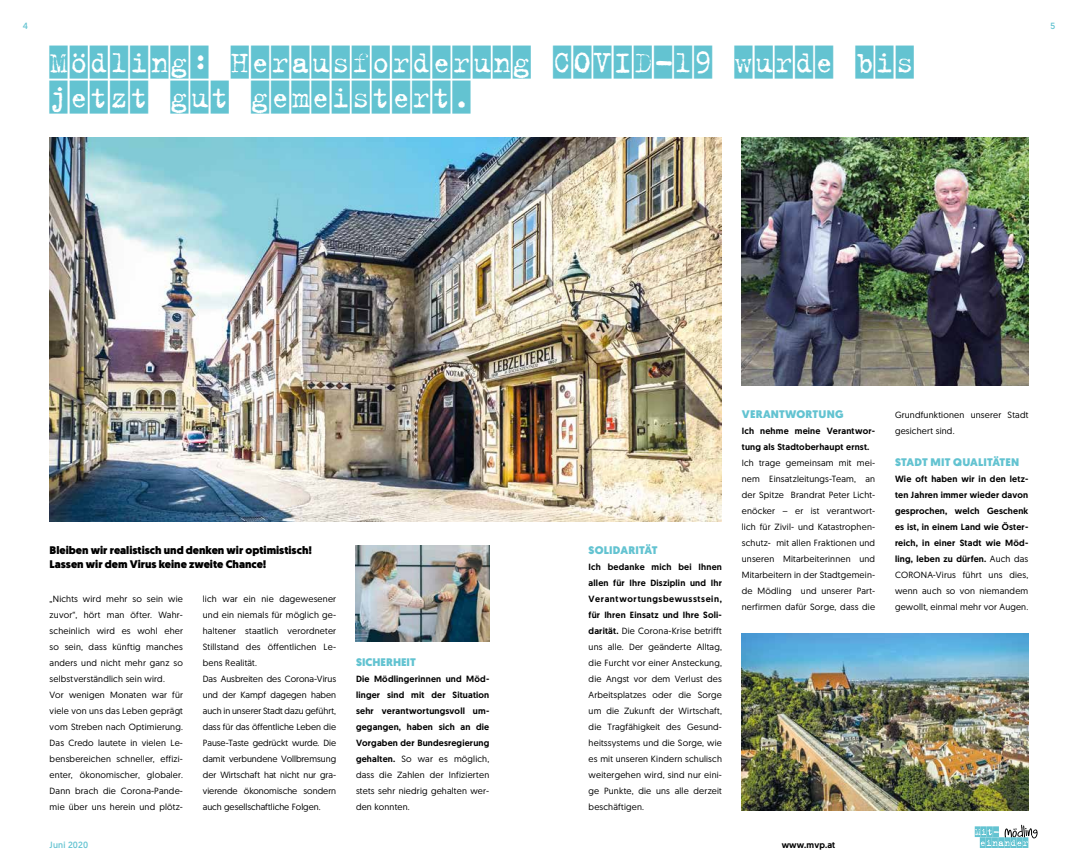
<style>
.page{position:relative;width:1078px;height:865px;background:#fff}
.page>*{position:absolute;margin:0;border:0;box-sizing:border-box;transform-origin:0 0}
.t1{font:33px/35px "Trixie Cameo";letter-spacing:.06em;color:#63c3d1}
.t2{font:900 11px/14px "Geomanist";color:#000}
.t3{font:900 11px "Geomanist";letter-spacing:.02em;color:#63c3d1}
.t4{font:900 11px "Geomanist";color:#63c3d1}
.t5{font:9px/16px "Geomanist";letter-spacing:.02em;color:#000}
.t6{font:500 9px/16px "Geomanist";letter-spacing:.02em;color:#000;text-align:justify}
.t7{font:9px/16px "Geomanist";color:#000}
.t8{font:9px "Geomanist";letter-spacing:.02em;color:#63c3d1}
.s1{font-weight:400}
.s2{font-weight:500}
</style>
<div class="page">
<svg style="left:974px;top:824px;width:63px;height:24px"></svg>
<img style="left:50px;top:138px;width:671px;height:384px">
<img style="left:741px;top:634px;width:287px;height:176px">
<img style="left:741px;top:138px;width:287px;height:248px">
<img style="left:355px;top:546px;width:134px;height:96px">
<p class="t8" style="left:23px;top:20px;width:7px">4</p>
<p class="t8" style="left:1050px;top:20px;width:6px">5</p>
<h1 class="t1" style="left:50px;top:44px;width:865px">MÖDLING: HERAUSFORDERUNG COVID-19 WURDE BIS<br>JETZT GUT GEMEISTERT.</h1>
<p class="t2" style="left:50px;top:543px;width:264px">Bleiben wir realistisch und denken wir optimistisch!<br>Lassen wir dem Virus keine zweite Chance!</p>
<p class="t5" style="left:50px;top:590px;width:135px">„Nichts wird mehr so sein wie zuvor“, hört man öfter. Wahr&shy;scheinlich wird es wohl eher so sein, dass künftig manches anders und nicht mehr ganz so selbstverständlich sein wird.<br>Vor wenigen Monaten war für viele von uns das Leben geprägt vom Streben nach Optimierung.<br>Das Credo lautete in vielen Le&shy;bensbereichen schneller, effizi&shy;enter, ökonomischer, globaler.<br>Dann brach die Corona-Pande&shy;mie über uns herein und plötz-</p>
<p class="t7" style="left:203px;top:590px;width:135px">lich war ein nie dagewesener und ein niemals für möglich ge&shy;haltener staatlich verordneter<br>Stillstand des öffentlichen Le&shy;bens Realität.<br>Das Ausbreiten des Corona-Virus und der Kampf dagegen haben auch in unserer Stadt dazu geführt, dass für das öffentliche Leben die<br>Pause-Taste gedrückt wurde. Die damit verbundene Vollbremsung der Wirtschaft hat nicht nur gra&shy;vierende ökonomische sondern auch gesellschaftliche Folgen.</p>
<p class="t4" style="left:356px;top:654px;width:61px">SICHERHEIT</p>
<p class="t6" style="left:356px;top:670px;width:135px">Die Mödlingerinnen und Möd&shy;linger sind mit der Situation sehr verantwortungsvoll um&shy;gegangen, haben sich an die Vorgaben der Bundesregierung gehalten. <span class="s1">So war es möglich, dass die Zahlen der Infizierten stets sehr niedrig gehalten wer&shy;den konnten.</span></p>
<p class="t3" style="left:588px;top:542px;width:70px">SOLIDARITÄT</p>
<p class="t5" style="left:588px;top:558px;width:135px;text-align:justify"><span class="s2">Ich bedanke mich bei Ihnen allen für Ihre Disziplin und Ihr Verantwortungsbewusstsein, für Ihren Einsatz und Ihre Soli&shy;darität.</span> Die Corona-Krise betrifft uns alle. Der geänderte Alltag, die Furcht vor einer Ansteckung, die Angst vor dem Verlust des Arbeitsplatzes oder die Sorge um die Zukunft der Wirtschaft, die Tragfähigkeit des Gesund&shy;heitssystems und die Sorge, wie es mit unseren Kindern schulisch weitergehen wird, sind nur eini&shy;ge Punkte, die uns alle derzeit beschäftigen.</p>
<p class="t3" style="left:741px;top:406px;width:103px">VERANTWORTUNG</p>
<p class="t6" style="left:741px;top:422px;width:135px">Ich nehme meine Verantwor&shy;tung als Stadtoberhaupt ernst.</p>
<p class="t5" style="left:741px;top:454px;width:135px;text-align:justify">Ich trage gemeinsam mit mei&shy;nem Einsatzleitungs-Team, an der Spitze Brandrat Peter Licht&shy;enöcker – er ist verantwort&shy;lich für Zivil- und Katastrophen&shy;schutz- mit allen Fraktionen und unseren Mitarbeiterinnen und Mitarbeitern in der Stadtgemein&shy;de Mödling und unserer Part&shy;nerfirmen dafür Sorge, dass die</p>
<p class="t8" style="left:50px;top:839px;width:40px">Juni 2020</p>
<p class="t6" style="left:781px;top:836px;width:55px">www.mvp.at</p>
<p class="t5" style="left:894px;top:406px;width:135px">Grundfunktionen unserer Stadt gesichert sind.</p>
<p class="t3" style="left:894px;top:454px;width:126px">STADT MIT QUALITÄTEN</p>
<p class="t6" style="left:894px;top:470px;width:135px">Wie oft haben wir in den letz&shy;ten Jahren immer wieder davon gesprochen, welch Geschenk es ist, in einem Land wie Öster&shy;reich, in einer Stadt wie Möd&shy;ling, leben zu dürfen. <span class="s1">Auch das CORONA-Virus führt uns dies, wenn auch so von niemandem gewollt, einmal mehr vor Augen.</span></p>
</div>
